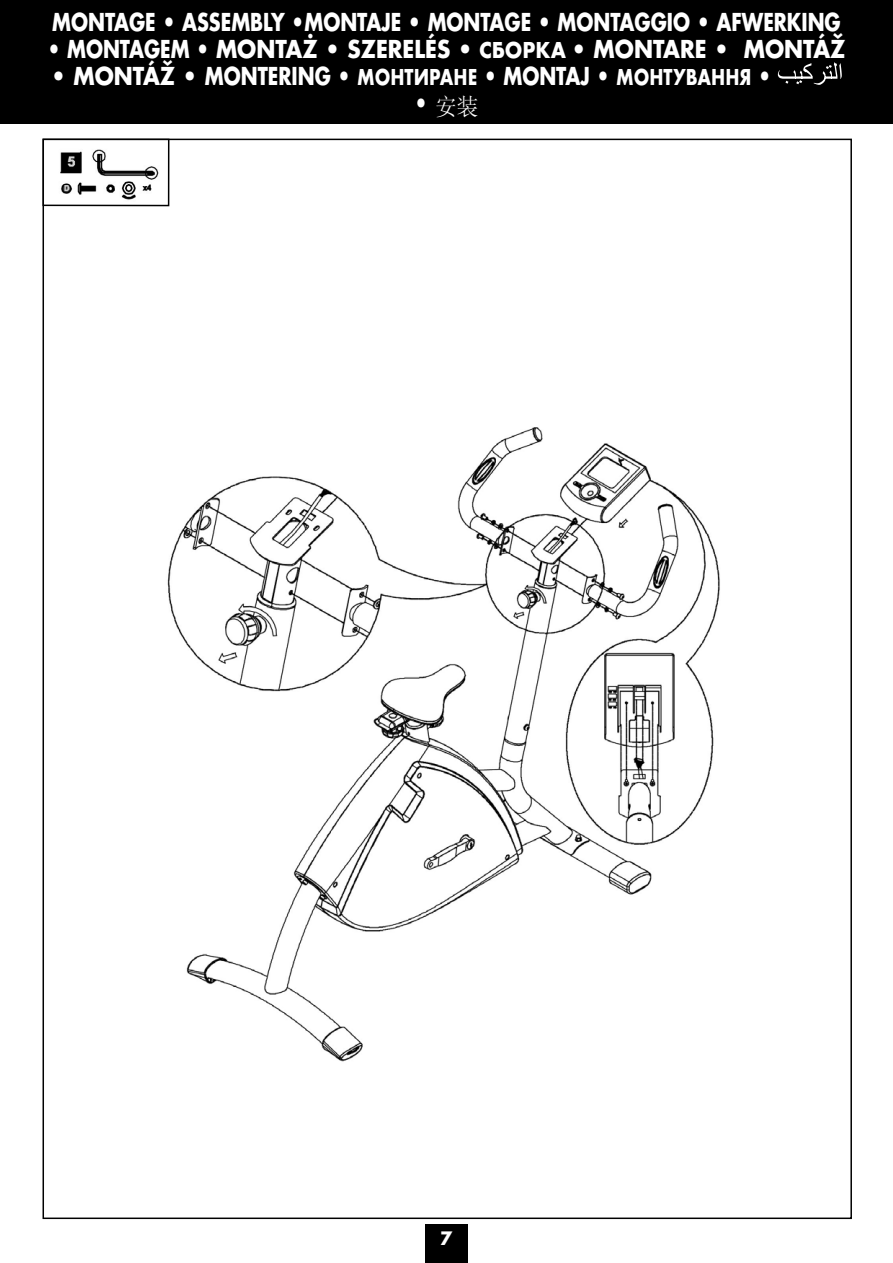
<style>
.page{position:relative;width:893px;height:1263px;background:#fff}
.page>*{position:absolute;margin:0;border:0;box-sizing:border-box;transform-origin:0 0}
.t1{font:700 24px "Futura Std";color:#fff;scale:.8 1}
.t2{font:700 24px "Futura CE";color:#fff;scale:.9 1}
.t3{font:700 24px "Futura TCY";color:#fff;scale:.8 1}
.t4{font:24px "Sim Sun";color:#fff;scale:.9 1}
.t5{font:700 18px "Futura Std";color:#fff}
.s1{font-family:"Futura Std"}
.s2{font-family:"Futura TCY"}
.s3{font-family:"Futura CE"}
.s4{font-family:"Futura Std";font-weight:700}
</style>
<div class="page">
<div style="left:425px;top:1225px;width:43px;height:38px;background:#000"></div>
<div style="left:0;top:0;width:893px;height:124px;background:#000"></div>
<svg style="left:778px;top:62px;width:64px;height:23px"></svg>
<img style="left:167px;top:427px;width:553px;height:635px">
<img style="left:60px;top:149px;width:99px;height:51px">
<div style="left:43px;top:139px;width:126px;height:67px;border:2px solid #000"></div>
<p class="t1" style="left:52px;top:6px;width:358px">MONTAGE • ASSEMBLY •MONTA</p>
<p class="t1" style="left:381px;top:6px;width:542px">JE • MONTAGE • MONTAGGIO • AFWERKING</p>
<p class="t1" style="left:47px;top:33px;width:68px">• MONTAGEM</p>
<p class="t2" style="left:196px;top:31px;width:184px"><span class="s1">•</span> MONTAŻ • SZEREL</p>
<p class="t2" style="left:425px;top:31px;width:397px">ÉS • <span class="s2">Сборка</span> • MONTARE • MONTÁ</p>
<p class="t2" style="left:830px;top:31px;width:18px">Ž</p>
<p class="t2" style="left:51px;top:58px;width:68px">• MONTÁ</p>
<p class="t3" style="left:160px;top:63px;width:610px"><span class="s3">Ž •</span> <span class="s1">MONTERING •</span> МОНТИРАН Е <span class="s1">• MONTAJ •</span> МОНТУВАННЯ</p>
<p class="t1" style="left:758px;top:60px;width:18px">•</p>
<p class="t4" style="left:415px;top:94px;width:72px"><span class="s4">•</span> 安装</p>
<p class="t5" style="left:440px;top:1226px;width:14px">7</p>
</div>
